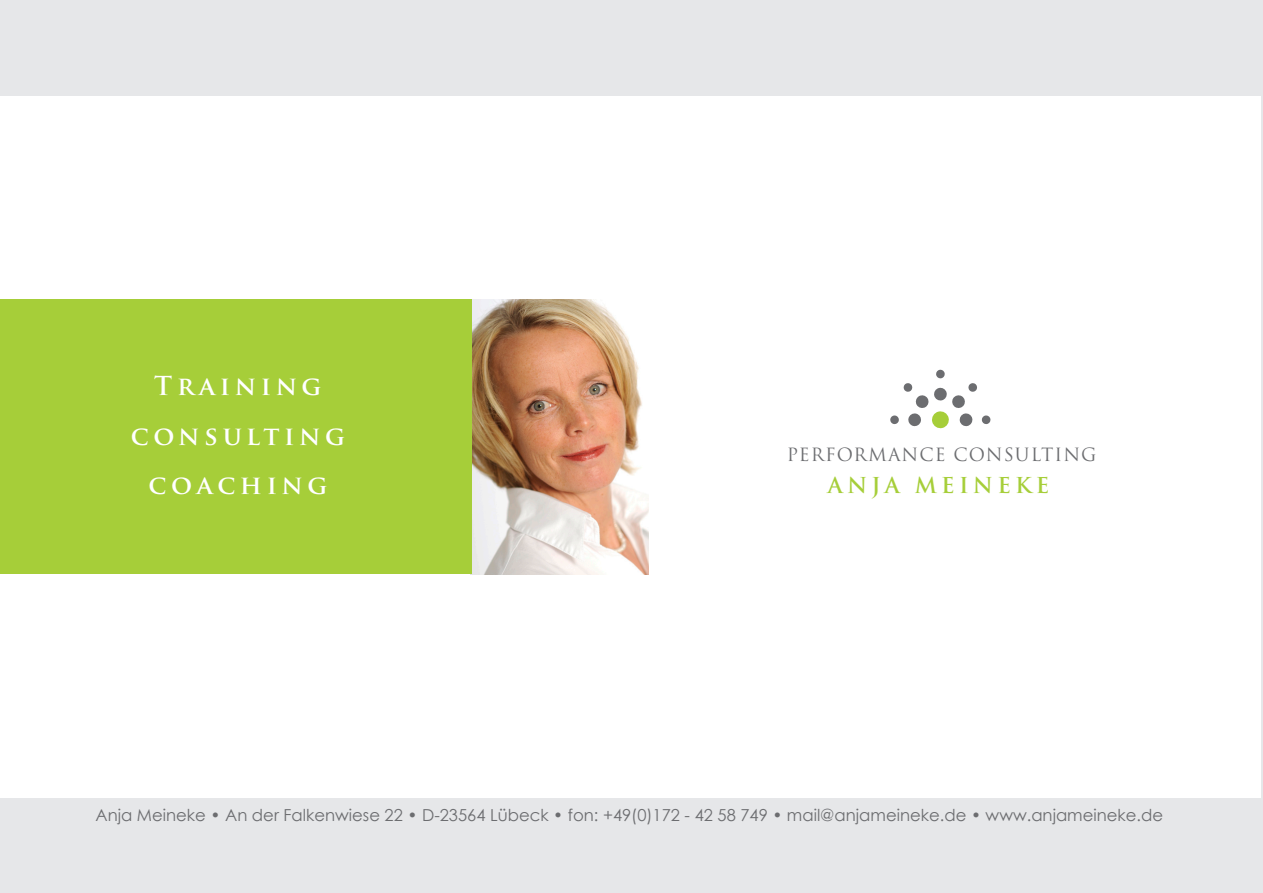
<style>
.page{position:relative;width:1263px;height:893px;background:#e6e7e9}
.page>*{position:absolute;margin:0;border:0;box-sizing:border-box;transform-origin:0 0}
.t1{font:700 25.5px/49.5px "Trajan Pro";letter-spacing:.18em;color:#fff;text-align:center}
.t2{font:700 21.3px "Trajan";letter-spacing:.2em;color:#a6ce39}
.t3{font:17.85px "Trajan";letter-spacing:.055em;color:#6c6d70}
.t4{font:16.5px "Century Gothic";color:#6c6d70}
</style>
<div class="page">
<div style="left:0;top:96px;width:1261px;height:701px;background:#fff"></div>
<svg style="left:890px;top:369px;width:101px;height:60px"></svg>
<img style="left:471px;top:300px;width:178px;height:274px">
<div style="left:0;top:300px;width:471px;height:274px;background:#a6ce39"></div>
<h1 class="t1" style="left:131px;top:362px;width:216px">Training consulting coaching</h1>
<p class="t3" style="left:787px;top:444px;width:311px">PERFORMANCE CONSULTING</p>
<p class="t2" style="left:828px;top:472px;width:223px">ANJA MEINEKE</p>
<p class="t4" style="left:96px;top:805px;width:1069px">Anja Meineke • An der Falkenwiese 22 • D-23564 Lübeck • fon: +49(0)172 - 42 58 749 • mail@anjameineke.de • www.anjameineke.de</p>
</div>
